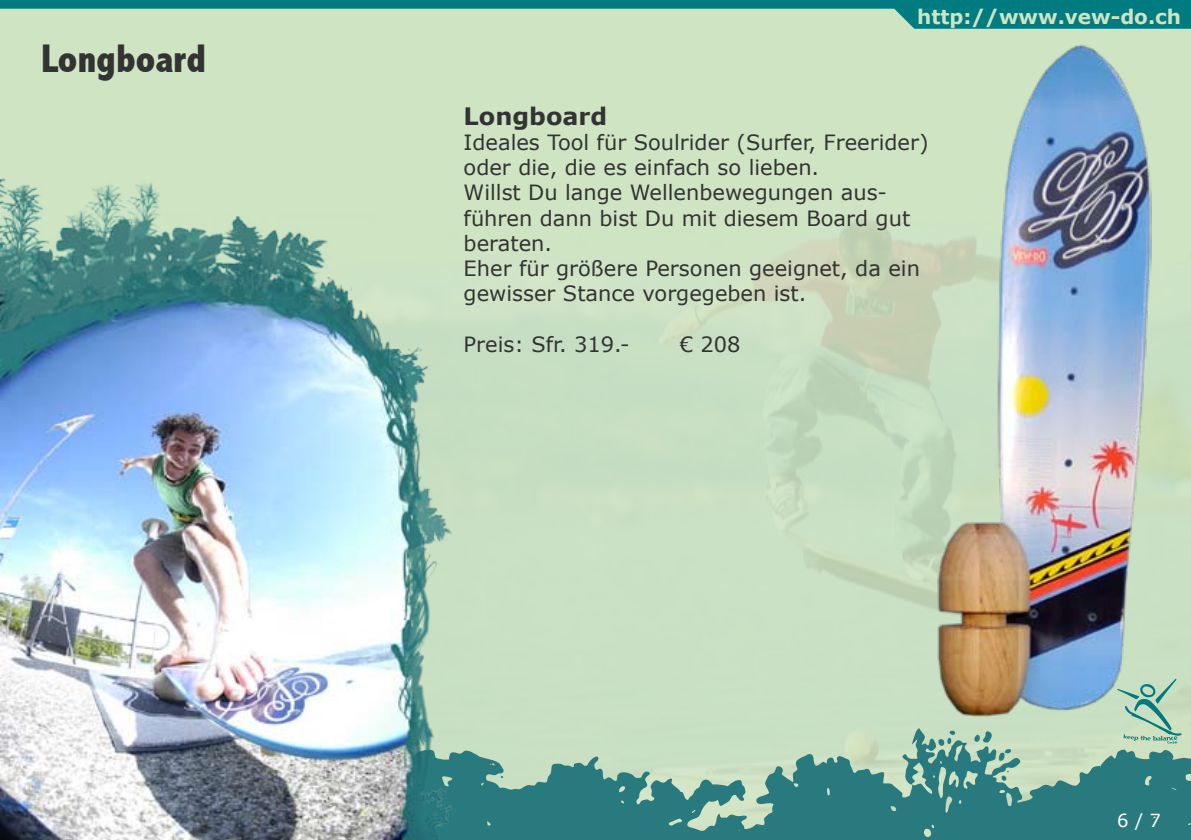
<style>
.page{position:relative;width:1191px;height:840px;background:#fff}
.page>*{position:absolute;margin:0;border:0;box-sizing:border-box;transform-origin:0 0}
.t1{font:800 condensed 40px "Abadi";color:#333}
.t2{font:700 24px "Verdana";color:#333}
.t3{font:21px/25.2px "Verdana";color:#333}
.t4{font:700 20px "Verdana";color:#cfe4c3}
.t5{font:18px "Verdana";color:#fff}
</style>
<div class="page">
<div style="left:0;top:0;width:1191px;height:839px;background:#cfe4c3"></div>
<svg style="left:519px;top:728px;width:672px;height:111px;fill:#297a7e"></svg>
<svg style="left:1000px;top:770px;width:8px;height:10px"></svg>
<svg style="left:973px;top:729px;width:40px;height:32px"></svg>
<svg style="left:937px;top:730px;width:18px;height:17px"></svg>
<svg style="left:1117px;top:678px;width:64px;height:65px"></svg>
<svg style="left:0;top:0;width:1191px;height:29px"></svg>
<img style="left:936px;top:44px;width:215px;height:672px">
<img style="left:0;top:178px;width:519px;height:661px">
<h1 class="t1" style="left:41px;top:35px;width:166px">Longboard</h1>
<p class="t4" style="left:917px;top:4px;width:265px">http://www.vew-do.ch</p>
<p class="t2" style="left:463px;top:101px;width:145px">Longboard</p>
<p class="t3" style="left:463px;top:129px;width:466px">Ideales Tool für Soulrider (Surfer, Freerider) oder die, die es einfach so lieben.<br>Willst Du lange Wellenbewegungen aus&shy;führen dann bist Du mit diesem Board gut beraten.<br>Eher für größere Personen geeignet, da ein gewisser Stance vorgegeben ist.</p>
<p class="t3" style="left:463px;top:331px;width:168px">Preis: Sfr. 319.-</p>
<p class="t3" style="left:679px;top:331px;width:62px">€ 208</p>
<p class="t5" style="left:1135px;top:808px;width:27px">/ 7</p>
</div>
